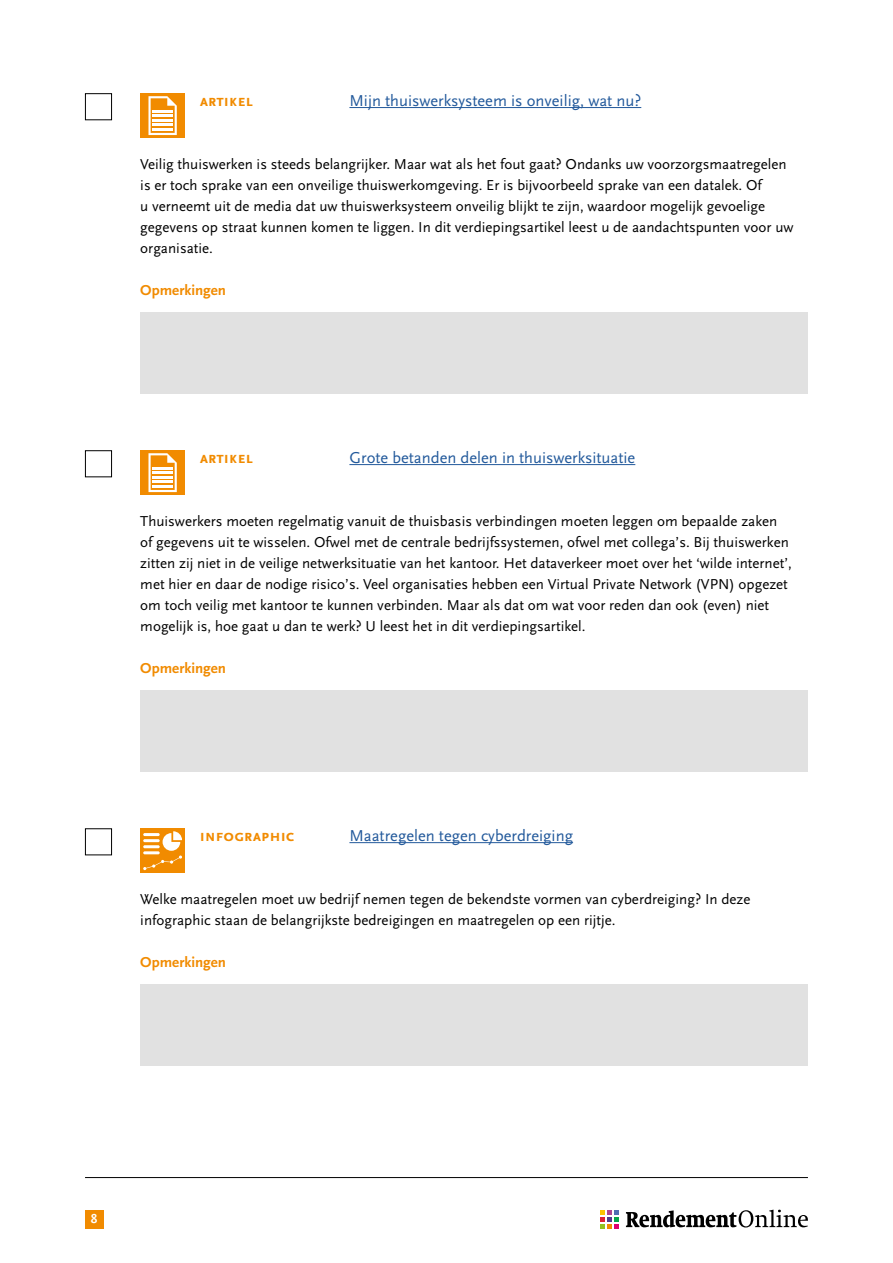
<style>
.page{position:relative;width:893px;height:1263px;background:#fff}
.page>*{position:absolute;margin:0;border:0;box-sizing:border-box;transform-origin:0 0}
.t1{font:16.5px "Scala Sans OT";color:#22599b}
.t2{font:700 16.5px "Scala Sans OT";color:#f18b00}
.t3{font:15px/21px "Scala Sans OT";color:#000}
.t4{font:700 15px "Scala Sans OT";color:#f18b00}
.t5{font:700 13.5px "Scala Sans OT";color:#fff}
</style>
<div class="page">
<hr style="left:85px;top:1177px;width:723px;height:1px;background:#000">
<div style="left:85px;top:1210px;width:18px;height:18px;background:#f18b00"></div>
<svg style="left:626px;top:1209px;width:182px;height:18px"></svg>
<svg style="left:601px;top:1210px;width:18px;height:19px"></svg>
<hr style="left:349px;top:107px;width:292px;height:1px;background:#22599b">
<hr style="left:349px;top:464px;width:286px;height:1px;background:#22599b">
<hr style="left:349px;top:842px;width:224px;height:1px;background:#22599b">
<div style="left:140px;top:312px;width:668px;height:81px;background:#e1e1e1"></div>
<div style="left:140px;top:690px;width:668px;height:81px;background:#e1e1e1"></div>
<div style="left:140px;top:984px;width:668px;height:81px;background:#e1e1e1"></div>
<div style="left:85px;top:93px;width:27px;height:27px;border:1px solid #000"></div>
<div style="left:140px;top:93px;width:45px;height:45px;background:#f18b00"></div>
<svg style="left:148px;top:96px;width:29px;height:39px"></svg>
<hr style="left:153px;top:124px;width:20px;height:2px;background:#fff">
<hr style="left:153px;top:115px;width:20px;height:2px;background:#fff">
<hr style="left:153px;top:119px;width:20px;height:2px;background:#fff">
<hr style="left:153px;top:110px;width:20px;height:2px;background:#fff">
<hr style="left:153px;top:128px;width:20px;height:3px;background:#fff">
<div style="left:85px;top:450px;width:27px;height:27px;border:1px solid #000"></div>
<div style="left:140px;top:450px;width:45px;height:45px;background:#f18b00"></div>
<svg style="left:148px;top:453px;width:29px;height:39px"></svg>
<hr style="left:153px;top:481px;width:20px;height:2px;background:#fff">
<hr style="left:153px;top:472px;width:20px;height:2px;background:#fff">
<hr style="left:153px;top:476px;width:20px;height:2px;background:#fff">
<hr style="left:153px;top:467px;width:20px;height:2px;background:#fff">
<hr style="left:153px;top:485px;width:20px;height:3px;background:#fff">
<div style="left:85px;top:828px;width:27px;height:27px;border:1px solid #000"></div>
<div style="left:140px;top:828px;width:45px;height:45px;background:#f18b00"></div>
<svg style="left:143px;top:831px;width:39px;height:39px"></svg>
<hr style="left:143px;top:851px;width:17px;height:3px;background:#fff;border-radius:2px">
<p class="t2" style="left:200px;top:91px;width:55px">ARTIKEL</p>
<p class="t1" style="left:349px;top:92px;width:293px">Mijn thuiswerksysteem is onveilig, wat nu?</p>
<p class="t3" style="left:140px;top:154px;width:655px">Veilig thuiswerken is steeds belangrijker. Maar wat als het fout gaat? Ondanks uw voorzorgsmaatregelen is er toch sprake van een onveilige thuiswerkomgeving. Er is bijvoorbeeld sprake van een datalek. Of<br>u verneemt uit de media dat uw thuiswerksysteem onveilig blijkt te zijn, waardoor mogelijk gevoelige gegevens op straat kunnen komen te liggen. In dit verdiepingsartikel leest u de aandachtspunten voor uw organisatie.</p>
<p class="t4" style="left:140px;top:282px;width:87px">Opmerkingen</p>
<p class="t2" style="left:200px;top:448px;width:55px">ARTIKEL</p>
<p class="t1" style="left:349px;top:449px;width:287px">Grote betanden delen in thuiswerksituatie</p>
<p class="t3" style="left:140px;top:511px;width:653px">Thuiswerkers moeten regelmatig vanuit de thuisbasis verbindingen moeten leggen om bepaalde zaken of gegevens uit te wisselen. Ofwel met de centrale bedrijfssystemen, ofwel met collega’s. Bij thuiswerken zitten zij niet in de veilige netwerksituatie van het kantoor. Het dataverkeer moet over het ‘wilde internet’, met hier en daar de nodige risico’s. Veel organisaties hebben een Virtual Private Network (VPN) opgezet om toch veilig met kantoor te kunnen verbinden. Maar als dat om wat voor reden dan ook (even) niet mogelijk is, hoe gaat u dan te werk? U leest het in dit verdiepingsartikel.</p>
<p class="t4" style="left:140px;top:660px;width:87px">Opmerkingen</p>
<p class="t2" style="left:200px;top:826px;width:96px">INFOGRAPHIC</p>
<p class="t1" style="left:349px;top:827px;width:225px">Maatregelen tegen cyberdreiging</p>
<p class="t3" style="left:140px;top:889px;width:612px">Welke maatregelen moet uw bedrijf nemen tegen de bekendste vormen van cyberdreiging? In deze infographic staan de belangrijkste bedreigingen en maatregelen op een rijtje.</p>
<p class="t4" style="left:140px;top:954px;width:87px">Opmerkingen</p>
<p class="t5" style="left:91px;top:1211px;width:8px">8</p>
</div>
